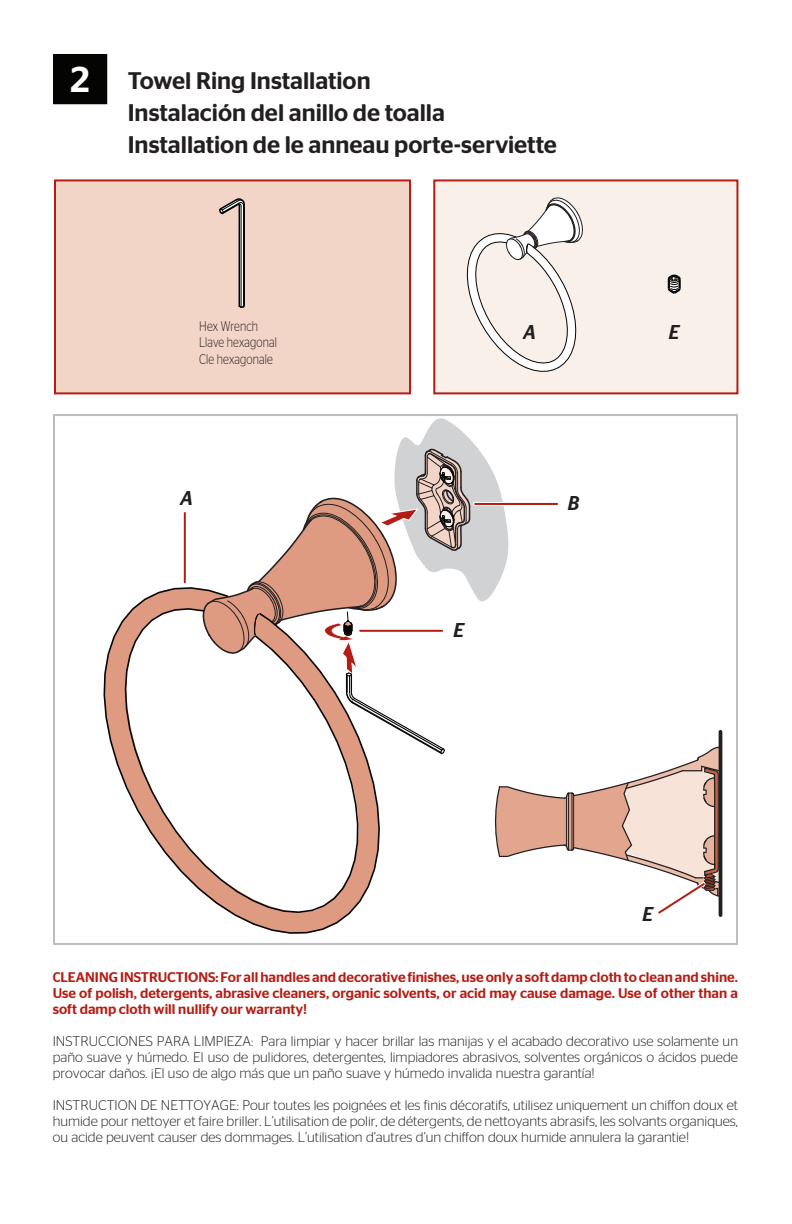
<style>
.page{position:relative;width:792px;height:1224px;background:#fff}
.page>*{position:absolute;margin:0;border:0;box-sizing:border-box;transform-origin:0 0}
.t1{font:500 36px "Stag Sans";color:#fff}
.t2{font:500 24px/32px "Stag Sans";color:#231f20}
.t3{font:italic 500 20px "Stag Sans";color:#231f20;scale:.95 1}
.t4{font:300 14px/16px "Stag Sans";color:#231f20;text-align:justify}
.t5{font:500 14px/16px "Stag Sans";color:#b41d15;text-align:justify;scale:.9 1}
.t6{font:300 14px/16.8px "Stag Sans";color:#231f20;scale:.8 1}
</style>
<div class="page">
<div style="left:53px;top:54px;width:54px;height:50px;background:#040503"></div>
<div style="left:433px;top:179px;width:305px;height:215px;background:#faf0ea;border:2px solid #b41d15"></div>
<div style="left:54px;top:179px;width:357px;height:215px;background:#f3d5c7;border:2px solid #b41d15"></div>
<svg style="left:667px;top:274px;width:14px;height:20px"></svg>
<svg style="left:467px;top:197px;width:116px;height:175px"></svg>
<svg style="left:256px;top:918px;width:89px;height:16px"></svg>
<svg style="left:103px;top:618px;width:153px;height:308px"></svg>
<svg style="left:124px;top:418px;width:598px;height:500px"></svg>
<svg style="left:183px;top:513px;width:4px;height:69px"></svg>
<hr style="left:184px;top:513px;width:2px;height:69px;background:#b41d15">
<hr style="left:475px;top:502px;width:78px;height:4px;background:#fcf7f7">
<hr style="left:475px;top:503px;width:82px;height:2px;background:#b41d15">
<svg style="left:360px;top:629px;width:78px;height:4px"></svg>
<hr style="left:360px;top:630px;width:82px;height:2px;background:#b41d15">
<svg style="left:219px;top:198px;width:26px;height:110px"></svg>
<h1 class="t1" style="left:70px;top:59px;width:21px">2</h1>
<h2 class="t2" style="left:128px;top:64px;width:431px">Towel Ring Installation<br>Instalación del anillo de toalla<br>Installation de le anneau porte-serviette</h2>
<p class="t6" style="left:199px;top:317px;width:99px">Hex Wrench<br>Llave hexagonal<br>Cle hexagonale</p>
<h3 class="t3" style="left:524px;top:321px;width:15px">A</h3>
<h3 class="t3" style="left:181px;top:486px;width:15px">A</h3>
<h3 class="t3" style="left:568px;top:492px;width:14px">B</h3>
<h3 class="t3" style="left:453px;top:619px;width:13px">E</h3>
<h3 class="t3" style="left:669px;top:321px;width:13px">E</h3>
<h3 class="t3" style="left:642px;top:902px;width:13px">E</h3>
<p class="t5" style="left:53px;top:969px;width:763px">CLEANING INSTRUCTIONS: For all handles and decorative finishes, use only a soft damp cloth to clean and shine.<br>Use of polish, detergents, abrasive cleaners, organic solvents, or acid may cause damage. Use of other than a soft damp cloth will nullify our warranty!</p>
<p class="t4" style="left:53px;top:1033px;width:687px">INSTRUCCIONES PARA LIMPIEZA: Para limpiar y hacer brillar las manijas y el acabado decorativo use solamente un paño suave y húmedo. El uso de pulidores, detergentes, limpiadores abrasivos, solventes orgánicos o ácidos puede provocar daños. ¡El uso de algo más que un paño suave y húmedo invalida nuestra garantía!</p>
<p class="t4" style="left:53px;top:1097px;width:687px">INSTRUCTION DE NETTOYAGE: Pour toutes les poignées et les finis décoratifs, utilisez uniquement un chiffon doux et humide pour nettoyer et faire briller. L’utilisation de polir, de détergents, de nettoyants abrasifs, les solvants organiques, ou acide peuvent causer des dommages. L’utilisation d’autres d’un chiffon doux humide annulera la garantie!</p>
</div>
